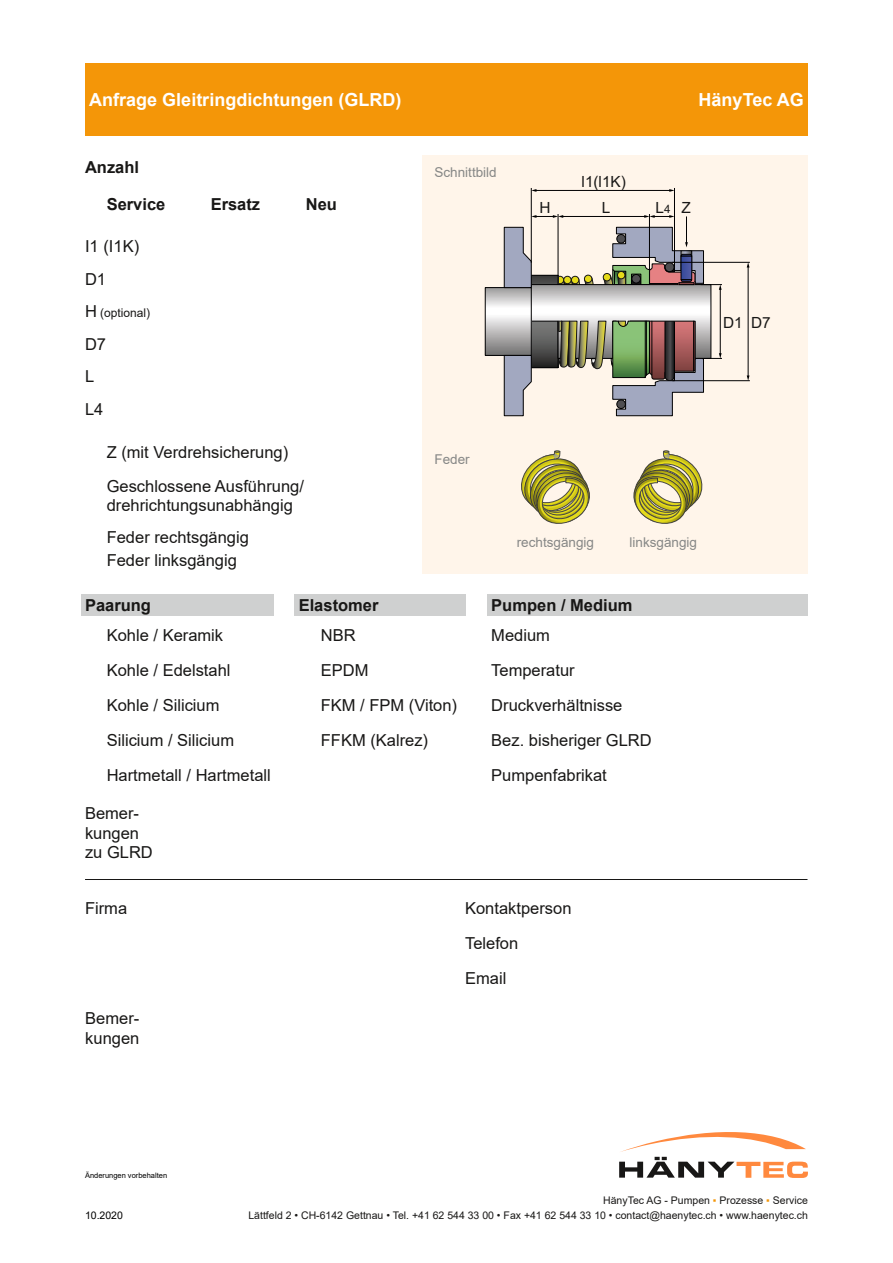
<style>
.page{position:relative;width:893px;height:1263px;background:#fff}
.page>*{position:absolute;margin:0;border:0;box-sizing:border-box;transform-origin:0 0}
.t1{font:700 18px "Arial";color:#fff}
.t2{font:16.5px/35.1px "Arial";color:#181716}
.t3{font:700 16.5px "Arial";color:#181716}
.t4{font:15.3px "Arial";color:#181716}
.t5{font:13.5px "Arial";color:#868786}
.t6{font:12px "Arial";color:#181716}
.t7{font:10.5px/15px "Arial";color:#181716;text-align:right}
.t8{font:10.5px "Arial";color:#000}
.t9{font:7.5px "Arial";color:#000}
.s1{font-size:16.5px}
.s2{font-size:11.55px}
.s3{color:#f49608}
</style>
<div class="page">
<svg style="left:619px;top:1132px;width:189px;height:46px"></svg>
<div style="left:422px;top:434px;width:386px;height:140px;background:#fff5ea"></div>
<div style="left:422px;top:155px;width:386px;height:279px;background:#fff5ea"></div>
<svg style="left:487px;top:289px;width:17px;height:65px"></svg>
<div style="left:485px;top:287px;width:47px;height:69px;border:1px solid #000001"></div>
<hr style="left:531px;top:188px;width:1px;height:75px;background:#000001">
<hr style="left:558px;top:214px;width:1px;height:61px;background:#000001">
<hr style="left:674px;top:188px;width:1px;height:74px;background:#000001">
<hr style="left:649px;top:214px;width:1px;height:55px;background:#000001">
<hr style="left:535px;top:190px;width:135px;height:1px;background:#000001">
<svg style="left:531px;top:189px;width:5px;height:3px"></svg>
<hr style="left:672px;top:262px;width:78px;height:1px;background:#000001">
<hr style="left:748px;top:267px;width:1px;height:109px;background:#000001">
<hr style="left:672px;top:380px;width:78px;height:1px;background:#000001">
<svg style="left:504px;top:215px;width:218px;height:201px"></svg>
<svg style="left:633px;top:451px;width:70px;height:73px"></svg>
<svg style="left:521px;top:451px;width:69px;height:73px"></svg>
<div style="left:85px;top:64px;width:723px;height:72px;background:#f49608"></div>
<div style="left:81px;top:594px;width:192px;height:21px;background:#cfd0d0"></div>
<div style="left:294px;top:594px;width:172px;height:21px;background:#cfd0d0"></div>
<div style="left:487px;top:594px;width:321px;height:21px;background:#cfd0d0"></div>
<hr style="left:85px;top:879px;width:722px;height:1px;background:#181716">
<p class="t1" style="left:89px;top:87px;width:314px">Anfrage Gleitringdichtungen (GLRD)</p>
<p class="t1" style="left:699px;top:87px;width:107px">HänyTec AG</p>
<p class="t3" style="left:85px;top:156px;width:56px">Anzahl</p>
<p class="t3" style="left:107px;top:193px;width:60px">Service</p>
<p class="t3" style="left:211px;top:193px;width:51px">Ersatz</p>
<p class="t3" style="left:306px;top:193px;width:33px">Neu</p>
<p class="t2" style="left:85px;top:230px;width:56px;line-height:32.5px">I1 (I1K)<br>D1</p>
<p class="t6" style="left:85px;top:305px;width:67px"><span class="s1">H</span> (optional)</p>
<p class="t2" style="left:85px;top:328px;width:23px;line-height:32.5px">D7<br>L<br>L4</p>
<p class="t2" style="left:107px;top:435px;width:199px;line-height:33.8px">Z (mit Verdrehsicherung)<br>Geschlossene Ausführung/</p>
<p class="t2" style="left:107px;top:490px;width:188px;line-height:31.3px">drehrichtungsunabhängig<br>Feder rechtsgängig</p>
<p class="t2" style="left:107px;top:543px;width:132px">Feder linksgängig</p>
<p class="t5" style="left:434px;top:163px;width:64px">Schnittbild</p>
<p class="t4" style="left:582px;top:171px;width:46px">l1(l1K)</p>
<p class="t4" style="left:539px;top:198px;width:13px">H</p>
<p class="t4" style="left:602px;top:198px;width:10px">L</p>
<p class="t4" style="left:655px;top:198px;width:16px">L<span class="s2">4</span></p>
<p class="t4" style="left:681px;top:198px;width:11px">Z</p>
<p class="t5" style="left:434px;top:450px;width:37px">Feder</p>
<p class="t5" style="left:517px;top:533px;width:79px">rechtsgängig</p>
<p class="t5" style="left:630px;top:533px;width:69px">linksgängig</p>
<p class="t3" style="left:85px;top:593px;width:68px">Paarung</p>
<p class="t3" style="left:299px;top:593px;width:81px">Elastomer</p>
<p class="t3" style="left:491px;top:593px;width:143px">Pumpen / Medium</p>
<p class="t2" style="left:107px;top:618px;width:166px">Kohle / Keramik<br>Kohle / Edelstahl<br>Kohle / Silicium<br>Silicium / Silicium<br>Hartmetall / Hartmetall</p>
<p class="t2" style="left:321px;top:618px;width:138px">NBR<br>EPDM<br>FKM / FPM (Viton)<br>FFKM (Kalrez)</p>
<p class="t2" style="left:491px;top:618px;width:162px">Medium<br>Temperatur<br>Druckverhältnisse<br>Bez. bisheriger GLRD<br>Pumpenfabrikat</p>
<p class="t2" style="left:85px;top:803px;width:69px;line-height:19.8px">Bemer&shy;kungen zu GLRD</p>
<p class="t2" style="left:85px;top:891px;width:44px">Firma</p>
<p class="t2" style="left:465px;top:891px;width:108px">Kontaktperson<br>Telefon<br>Email</p>
<p class="t2" style="left:85px;top:1008px;width:56px;line-height:19.8px">Bemer&shy;kungen</p>
<p class="t4" style="left:723px;top:312px;width:49px">D1 D7</p>
<p class="t9" style="left:85px;top:1170px;width:84px">Änderungen vorbehalten</p>
<p class="t8" style="left:85px;top:1208px;width:39px">10.2020</p>
<p class="t7" style="left:248px;top:1193px;width:561px">HänyTec AG - Pumpen <span class="s3">▪</span> Prozesse <span class="s3">▪</span> Service<br>Lättfeld 2 • CH-6142 Gettnau • Tel. +41 62 544 33 00 • Fax +41 62 544 33 10 • contact@haenytec.ch • www.haenytec.ch</p>
</div>
